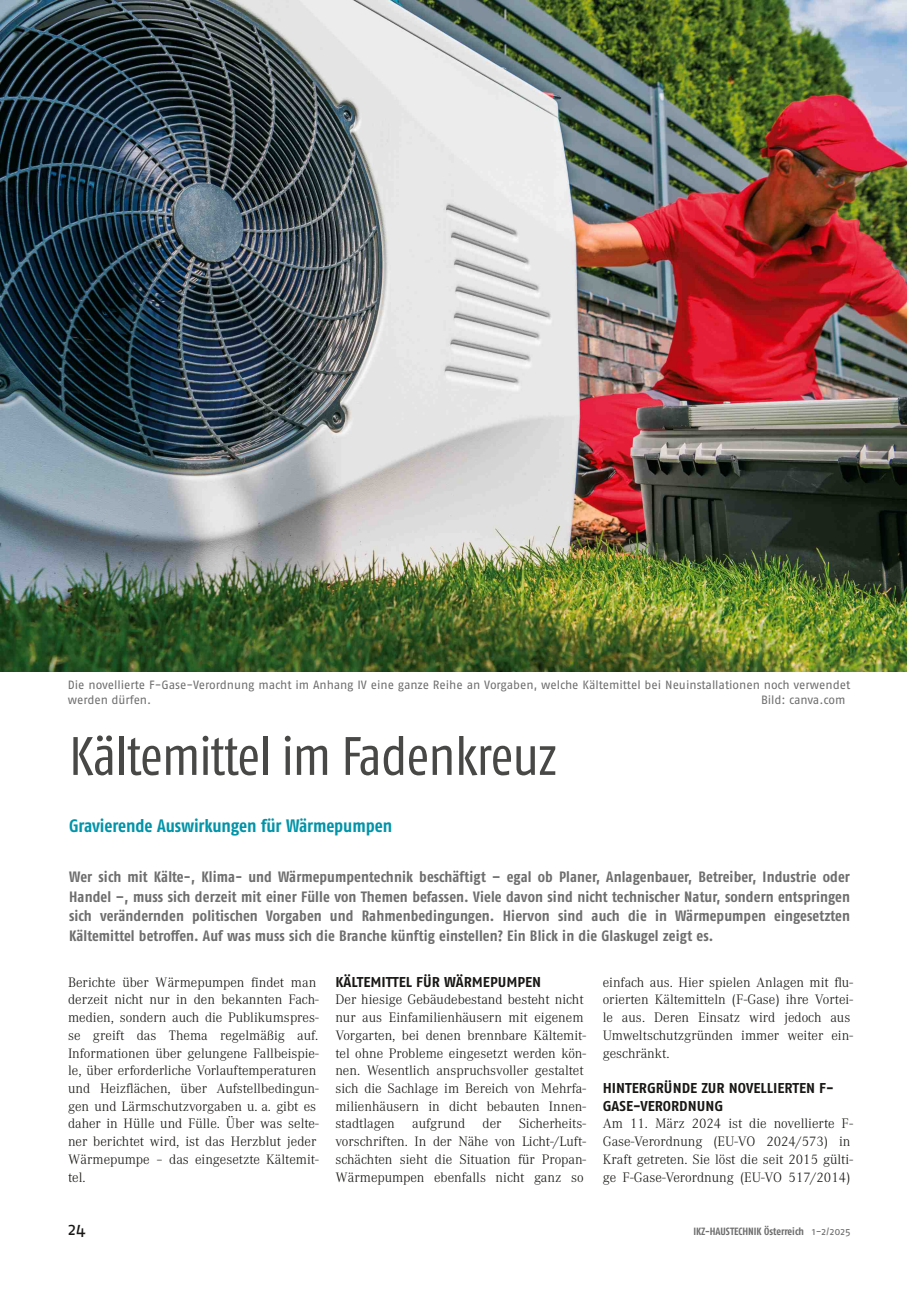
<style>
.page{position:relative;width:919px;height:1289px;background:#fff}
.page>*{position:absolute;margin:0;border:0;box-sizing:border-box;transform-origin:0 0}
.t1{font:condensed 54px "Fago OT";letter-spacing:-.015em;color:#484847}
.t2{font:700 condensed 18px "Fago OT";letter-spacing:-.005em;color:#0094a9}
.t3{font:18px "Fago OT";color:#181715}
.t4{font:700 condensed 15px/19.5px "Fago OT";letter-spacing:.005em;color:#6f6e6e;text-align:justify}
.t5{font:300 14.25px/17.7px "Corporate A";color:#181715}
.t6{font:700 14.25px/17.7px "Fago OT";color:#181715}
.t7{font:12px/14.5px "Fago OT";letter-spacing:-.005em;color:#6f6e6e}
.t8{font:700 condensed 10.5px "Fago OT";letter-spacing:-.005em;color:#6f6e6e}
.s1{font-weight:400;font-stretch:normal}
</style>
<div class="page">
<img style="left:0;top:0;width:906px;height:671px">
<p class="t7" style="left:68px;top:677px;width:784px">Die novellierte F-Gase-Verordnung macht im Anhang IV eine ganze Reihe an Vorgaben, welche Kältemittel bei Neuinstallationen noch verwendet werden dürfen.</p>
<p class="t7" style="left:761px;top:692px;width:86px">Bild: canva.com</p>
<h1 class="t1" style="left:69px;top:723px;width:489px">Kältemittel im Fadenkreuz</h1>
<p class="t2" style="left:69px;top:815px;width:324px">Gravierende Auswirkungen für Wärmepumpen</p>
<p class="t4" style="left:69px;top:867px;width:782px">Wer sich mit Kälte-, Klima- und Wärmepumpentechnik beschäftigt – egal ob Planer, Anlagenbauer, Betreiber, Industrie oder Handel –, muss sich derzeit mit einer Fülle von Themen befassen. Viele davon sind nicht technischer Natur, sondern entspringen sich verändernden politischen Vorgaben und Rahmenbedingungen. Hiervon sind auch die in Wärmepumpen eingesetzten Kältemittel betroffen. Auf was muss sich die Branche künftig einstellen? Ein Blick in die Glaskugel zeigt es.</p>
<p class="t5" style="left:68px;top:973px;width:252px">Berichte über Wärmepumpen findet man derzeit nicht nur in den bekannten Fach&shy;medien, sondern auch die Publikumspres&shy;se greift das Thema regelmäßig auf.<br>Informationen über gelungene Fallbeispie&shy;le, über erforderliche Vorlauftemperaturen und Heizflächen, über Aufstellbedingun&shy;gen und Lärmschutzvorgaben u. a. gibt es daher in Hülle und Fülle. Über was selte&shy;ner berichtet wird, ist das Herzblut jeder Wärmepumpe – das eingesetzte Kältemit&shy;tel.</p>
<p class="t6" style="left:335px;top:972px;width:207px">KÄLTEMITTEL FÜR WÄRMEPUMPEN</p>
<p class="t5" style="left:335px;top:991px;width:252px">Der hiesige Gebäudebestand besteht nicht nur aus Einfamilienhäusern mit eigenem Vorgarten, bei denen brennbare Kältemit&shy;tel ohne Probleme eingesetzt werden kön&shy;nen. Wesentlich anspruchsvoller gestaltet sich die Sachlage im Bereich von Mehrfa&shy;milienhäusern in dicht bebauten Innen&shy;stadtlagen aufgrund der Sicherheits&shy;vorschriften. In der Nähe von Licht-/Luft&shy;schächten sieht die Situation für Propan-Wärmepumpen ebenfalls nicht ganz so</p>
<p class="t5" style="left:602px;top:973px;width:251px">einfach aus. Hier spielen Anlagen mit flu&shy;orierten Kältemitteln (F-Gase) ihre Vortei&shy;le aus. Deren Einsatz wird jedoch aus Umweltschutzgründen immer weiter ein&shy;geschränkt.</p>
<p class="t6" style="left:602px;top:1079px;width:233px">HINTERGRÜNDE ZUR NOVELLIERTEN F-<br>GASE-VERORDNUNG</p>
<p class="t5" style="left:602px;top:1115px;width:251px">Am 11. März 2024 ist die novellierte F-Gase-Verordnung (EU-VO 2024/573) in Kraft getreten. Sie löst die seit 2015 gülti&shy;ge F-Gase-Verordnung (EU-VO 517/2014)</p>
<p class="t3" style="left:68px;top:1218px;width:19px">24</p>
<p class="t8" style="left:693px;top:1224px;width:159px">IKZ-HAUSTECHNIK Österreich <span class="s1">1-2/2025</span></p>
</div>
